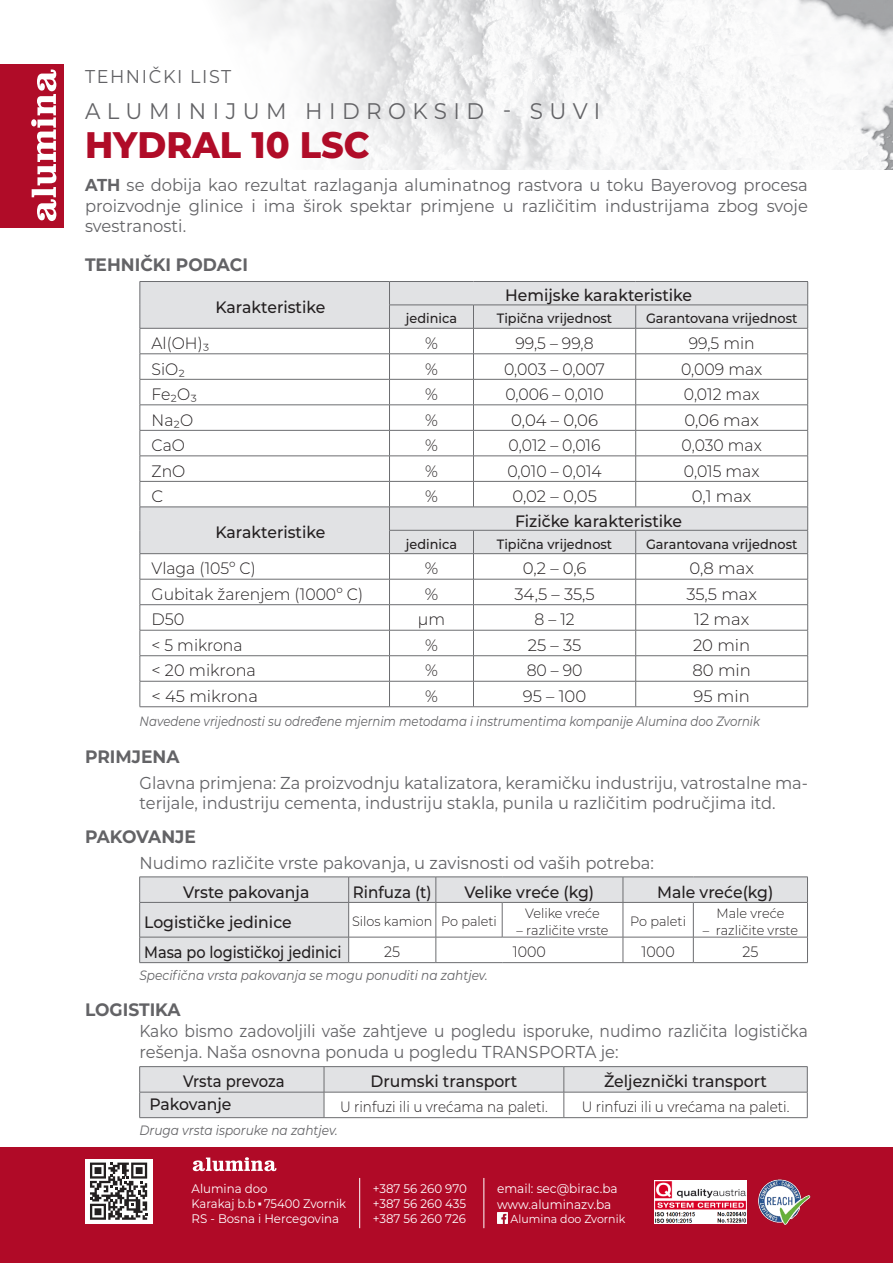
<style>
.page{position:relative;width:893px;height:1263px;background:#fff}
.page>*{position:absolute;margin:0;border:0;box-sizing:border-box;transform-origin:0 0}
.t1{font:800 36.9px "Montserrat";color:#b00c28;scale:.95 1}
.t2{font:22.65px "Montserrat";letter-spacing:.3em;color:#636366;scale:.95 1}
.t3{font:18.6px "Montserrat";letter-spacing:.09em;color:#636366;scale:.95 1}
.t4{font:700 18px "Montserrat";color:#636366;scale:.95 1}
.t5{font:17.25px/20.7px "Montserrat";color:#636366;text-align:justify;scale:.95 1}
.t6{font:17.25px/20.7px "Montserrat";color:#636366;scale:.94 1}
.t7{font:17.25px/20.7px "Montserrat";color:#636366;scale:.9 1}
.t8{font:300 16.5px "Montserrat";color:#231f20;scale:.95 1}
.t9{font:500 16.5px "Montserrat";color:#231f20;scale:.95 1}
.t10{font:300 16.5px "Montserrat";color:#231f20}
.t11{font:500 16.5px "Montserrat";color:#231f20;scale:.88 1}
.t12{font:500 16.5px "Montserrat";color:#231f20;scale:.9 1}
.t13{font:500 16.5px "Montserrat";color:#231f20;scale:.92 1}
.t14{font:300 15px "Montserrat";color:#231f20;scale:.9 1}
.t15{font:300 15px "Montserrat";color:#231f20;scale:.95 1}
.t16{font:500 13.5px "Montserrat";color:#231f20;scale:.95 1}
.t17{font:italic 13.5px "Montserrat";color:#636366;scale:.87 1}
.t18{font:300 13.5px "Montserrat";color:#231f20;scale:.95 1}
.t19{font:italic 13.5px "Montserrat";color:#636366;scale:.9 1}
.t20{font:12.75px/15.3px "Montserrat";color:#fff;scale:.95 1}
.t21{font:12.45px/14.9px "Montserrat";color:#fff;scale:.95 1}
.t22{font:11.55px "Montserrat";color:#fff;scale:.95 1}
.s1{font-weight:700}
.s2{font-size:7.5px}
</style>
<div class="page">
<div style="left:0;top:1147px;width:893px;height:116px;background:#b00a27"></div>
<div style="left:85px;top:1159px;width:67px;height:64px;background:#fff"></div>
<svg style="left:90px;top:1162px;width:57px;height:58px"></svg>
<img style="left:654px;top:1181px;width:92px;height:42px">
<img style="left:758px;top:1179px;width:52px;height:46px">
<svg style="left:193px;top:1157px;width:83px;height:14px"></svg>
<hr style="left:359px;top:1178px;width:1px;height:50px;background:#fff">
<hr style="left:484px;top:1178px;width:1px;height:50px;background:#fff">
<svg style="left:497px;top:1212px;width:11px;height:11px"></svg>
<img style="left:0;top:0;width:893px;height:170px">
<div style="left:0;top:65px;width:63px;height:163px;background:#b00c28"></div>
<svg style="left:31px;top:70px;width:25px;height:151px"></svg>
<hr style="left:140px;top:706px;width:249px;height:1px;background:#6c6d70">
<hr style="left:389px;top:706px;width:84px;height:1px;background:#6c6d70">
<hr style="left:473px;top:706px;width:163px;height:1px;background:#6c6d70">
<hr style="left:636px;top:706px;width:172px;height:1px;background:#6c6d70">
<svg style="left:140px;top:281px;width:668px;height:425px"></svg>
<svg style="left:139px;top:877px;width:669px;height:86px"></svg>
<svg style="left:139px;top:1066px;width:669px;height:52px"></svg>
<p class="t3" style="left:85px;top:63px;width:156px">TEHNIČKI LIST</p>
<p class="t2" style="left:85px;top:95px;width:544px">ALUMINIJUM HIDROKSID - SUVI</p>
<p class="t1" style="left:85px;top:118px;width:301px">HYDRAL 10 LSC</p>
<p class="t5" style="left:85px;top:174px;width:762px"><span class="s1">ATH</span> se dobija kao rezultat razlaganja aluminatnog rastvora u toku Bayerovog procesa proizvodnje glinice i ima širok spektar primjene u različitim industrijama zbog svoje svestranosti.</p>
<p class="t4" style="left:85px;top:252px;width:173px">TEHNIČKI PODACI</p>
<p class="t9" style="left:215px;top:295px;width:117px">Karakteristike</p>
<p class="t9" style="left:505px;top:284px;width:198px">Hemijske karakteristike</p>
<p class="t16" style="left:406px;top:309px;width:55px">jedinica</p>
<p class="t16" style="left:497px;top:309px;width:123px">Tipična vrijednost</p>
<p class="t16" style="left:646px;top:309px;width:161px">Garantovana vrijednost</p>
<p class="t8" style="left:152px;top:332px;width:62px">Al(OH)3</p>
<p class="t8" style="left:425px;top:332px;width:15px">%</p>
<p class="t8" style="left:515px;top:332px;width:84px">99,5 – 99,8</p>
<p class="t8" style="left:689px;top:332px;width:71px">99,5 min</p>
<p class="t8" style="left:152px;top:357px;width:37px">SiO2</p>
<p class="t8" style="left:425px;top:357px;width:15px">%</p>
<p class="t8" style="left:504px;top:357px;width:108px">0,003 – 0,007</p>
<p class="t8" style="left:681px;top:357px;width:87px">0,009 max</p>
<p class="t8" style="left:152px;top:383px;width:49px">Fe2O3</p>
<p class="t8" style="left:425px;top:383px;width:15px">%</p>
<p class="t8" style="left:505px;top:383px;width:105px">0,006 – 0,010</p>
<p class="t8" style="left:684px;top:383px;width:81px">0,012 max</p>
<p class="t8" style="left:152px;top:408px;width:45px">Na2O</p>
<p class="t8" style="left:425px;top:408px;width:15px">%</p>
<p class="t10" style="left:511px;top:408px;width:88px">0,04 – 0,06</p>
<p class="t10" style="left:684px;top:408px;width:76px">0,06 max</p>
<p class="t8" style="left:152px;top:434px;width:37px">CaO</p>
<p class="t8" style="left:425px;top:434px;width:15px">%</p>
<p class="t8" style="left:509px;top:434px;width:98px">0,012 – 0,016</p>
<p class="t8" style="left:682px;top:434px;width:86px">0,030 max</p>
<p class="t8" style="left:152px;top:459px;width:37px">ZnO</p>
<p class="t8" style="left:425px;top:459px;width:15px">%</p>
<p class="t8" style="left:507px;top:459px;width:101px">0,010 – 0,014</p>
<p class="t8" style="left:684px;top:459px;width:81px">0,015 max</p>
<p class="t10" style="left:152px;top:485px;width:13px">C</p>
<p class="t8" style="left:425px;top:485px;width:15px">%</p>
<p class="t10" style="left:512px;top:485px;width:86px">0,02 – 0,05</p>
<p class="t10" style="left:692px;top:485px;width:61px">0,1 max</p>
<p class="t9" style="left:215px;top:521px;width:117px">Karakteristike</p>
<p class="t9" style="left:515px;top:509px;width:177px">Fizičke karakteristike</p>
<p class="t16" style="left:406px;top:534px;width:55px">jedinica</p>
<p class="t16" style="left:497px;top:534px;width:123px">Tipična vrijednost</p>
<p class="t16" style="left:646px;top:534px;width:161px">Garantovana vrijednost</p>
<p class="t8" style="left:152px;top:557px;width:111px">Vlaga (105º C)</p>
<p class="t10" style="left:425px;top:557px;width:15px">%</p>
<p class="t10" style="left:523px;top:557px;width:65px">0,2 – 0,6</p>
<p class="t10" style="left:689px;top:557px;width:66px">0,8 max</p>
<p class="t8" style="left:152px;top:583px;width:224px">Gubitak žarenjem (1000º C)</p>
<p class="t10" style="left:425px;top:583px;width:15px">%</p>
<p class="t10" style="left:514px;top:583px;width:82px">34,5 – 35,5</p>
<p class="t10" style="left:686px;top:583px;width:72px">35,5 max</p>
<p class="t10" style="left:152px;top:608px;width:35px">D50</p>
<p class="t8" style="left:418px;top:608px;width:30px">µm</p>
<p class="t8" style="left:534px;top:608px;width:44px">8 – 12</p>
<p class="t10" style="left:694px;top:608px;width:57px">12 max</p>
<p class="t8" style="left:152px;top:634px;width:97px">&lt; 5 mikrona</p>
<p class="t8" style="left:425px;top:634px;width:15px">%</p>
<p class="t10" style="left:528px;top:634px;width:55px">25 – 35</p>
<p class="t10" style="left:693px;top:634px;width:59px">20 min</p>
<p class="t10" style="left:152px;top:659px;width:106px">&lt; 20 mikrona</p>
<p class="t8" style="left:425px;top:659px;width:15px">%</p>
<p class="t8" style="left:527px;top:659px;width:60px">80 – 90</p>
<p class="t10" style="left:692px;top:659px;width:60px">80 min</p>
<p class="t10" style="left:152px;top:685px;width:108px">&lt; 45 mikrona</p>
<p class="t8" style="left:425px;top:685px;width:15px">%</p>
<p class="t10" style="left:523px;top:685px;width:65px">95 – 100</p>
<p class="t10" style="left:693px;top:685px;width:58px">95 min</p>
<p class="t17" style="left:140px;top:712px;width:715px">Navedene vrijednosti su određene mjernim metodama i instrumentima kompanije Alumina doo Zvornik</p>
<p class="t4" style="left:85px;top:743px;width:101px">PRIMJENA</p>
<p class="t6" style="left:140px;top:772px;width:712px">Glavna primjena: Za proizvodnju katalizatora, keramičku industriju, vatrostalne ma&shy;terijale, industriju cementa, industriju stakla, punila u različitim područjima itd.</p>
<p class="t4" style="left:85px;top:824px;width:118px">PAKOVANJE</p>
<p class="t5" style="left:139px;top:851px;width:543px">Nudimo različite vrste pakovanja, u zavisnosti od vaših potreba:</p>
<p class="t9" style="left:183px;top:880px;width:134px">Vrste pakovanja</p>
<p class="t13" style="left:353px;top:880px;width:87px">Rinfuza (t)</p>
<p class="t9" style="left:465px;top:880px;width:138px">Velike vreće (kg)</p>
<p class="t9" style="left:657px;top:880px;width:124px">Male vreće(kg)</p>
<p class="t9" style="left:144px;top:910px;width:157px">Logističke jedinice</p>
<p class="t18" style="left:352px;top:912px;width:86px">Silos kamion</p>
<p class="t18" style="left:441px;top:912px;width:60px">Po paleti</p>
<p class="t18" style="left:525px;top:904px;width:80px">Velike vreće</p>
<p class="t18" style="left:517px;top:920px;width:98px">– različite vrste</p>
<p class="t18" style="left:716px;top:904px;width:73px">Male vreće</p>
<p class="t18" style="left:703px;top:920px;width:102px">– različite vrste</p>
<p class="t18" style="left:630px;top:912px;width:60px">Po paleti</p>
<p class="t11" style="left:144px;top:940px;width:226px">Masa po logističkoj jedinici</p>
<p class="t15" style="left:384px;top:942px;width:18px">25</p>
<p class="t15" style="left:513px;top:942px;width:36px">1000</p>
<p class="t15" style="left:642px;top:942px;width:36px">1000</p>
<p class="t15" style="left:742px;top:942px;width:18px">25</p>
<p class="t19" style="left:139px;top:966px;width:388px">Specifična vrsta pakovanja se mogu ponuditi na zahtjev.</p>
<p class="t4" style="left:85px;top:996px;width:102px">LOGISTIKA</p>
<p class="t7" style="left:139px;top:1020px;width:744px">Kako bismo zadovoljili vaše zahtjeve u pogledu isporuke, nudimo različita logistička rešenja. Naša osnovna ponuda u pogledu TRANSPORTA je:</p>
<p class="t12" style="left:183px;top:1070px;width:114px">Vrsta prevoza</p>
<p class="t9" style="left:370px;top:1070px;width:156px">Drumski transport</p>
<p class="t9" style="left:604px;top:1070px;width:173px">Željeznički transport</p>
<p class="t9" style="left:149px;top:1092px;width:88px">Pakovanje</p>
<p class="t14" style="left:340px;top:1097px;width:232px">U rinfuzi ili u vrećama na paleti.</p>
<p class="t14" style="left:582px;top:1097px;width:232px">U rinfuzi ili u vrećama na paleti.</p>
<p class="t19" style="left:139px;top:1120px;width:222px">Druga vrsta isporuke na zahtjev.</p>
<p class="t21" style="left:192px;top:1181px;width:164px">Alumina doo<br>Karakaj b.b <span class="s2">■</span> 75400 Zvornik<br>RS - Bosna i Hercegovina</p>
<p class="t21" style="left:373px;top:1181px;width:101px;text-align:justify">+387 56 260 970 +387 56 260 435 +387 56 260 726</p>
<p class="t20" style="left:497px;top:1181px;width:129px">email: sec@birac.ba www.aluminazv.ba</p>
<p class="t22" style="left:511px;top:1210px;width:122px">Alumina doo Zvornik</p>
</div>
